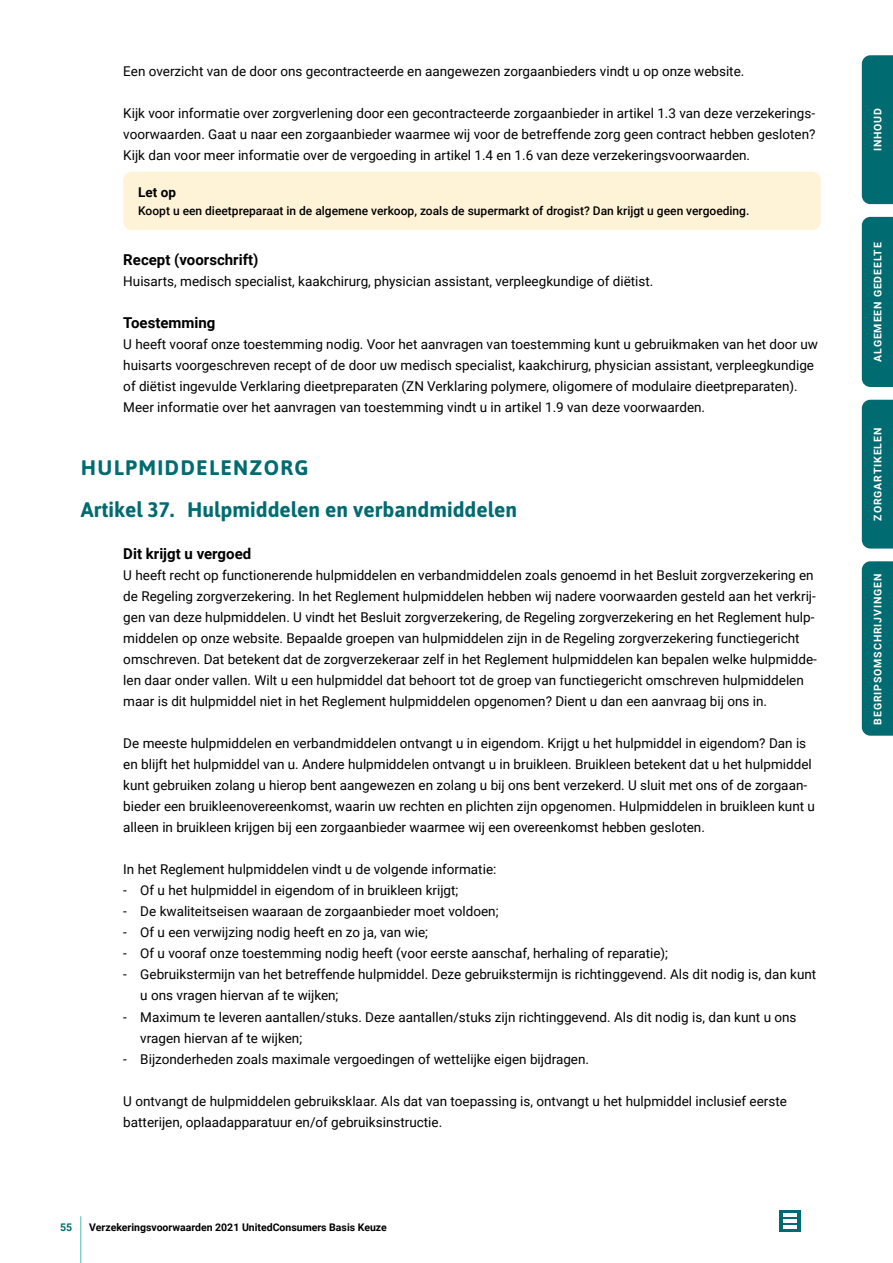
<style>
.page{position:relative;width:893px;height:1263px;background:#fff}
.page>*{position:absolute;margin:0;border:0;box-sizing:border-box;transform-origin:0 0}
.t1{font:700 21px/42px "Asap";color:#006b70}
.t2{font:700 15px "Roboto";color:#000}
.t3{font:13.5px/21px "Roboto";color:#000}
.t4{font:700 13.5px "Roboto";color:#000}
.t5{font:500 12px "Roboto";color:#000}
.t6{font:700 10.5px "Roboto";letter-spacing:.085em;color:#fff}
.t7{font:700 10.5px "Roboto";color:#000}
.t8{font:700 10.5px "Roboto";color:#006b70}
</style>
<div class="page">
<hr style="left:81px;top:1216px;width:1px;height:47px;background:#52bbb3">
<svg style="left:779px;top:1210px;width:21px;height:22px"></svg>
<hr style="left:783px;top:1214px;width:14px;height:3px;background:#fff">
<hr style="left:783px;top:1219px;width:14px;height:3px;background:#fff">
<hr style="left:783px;top:1225px;width:14px;height:3px;background:#fff">
<div style="left:123px;top:172px;width:698px;height:58px;background:#fff3d7;border-radius:9px"></div>
<div style="left:862px;top:561px;width:31px;height:175px;background:#006b70"></div>
<div style="left:862px;top:217px;width:31px;height:170px;background:#006b70"></div>
<div style="left:862px;top:400px;width:31px;height:149px;background:#006b70"></div>
<div style="left:862px;top:55px;width:31px;height:149px;background:#006b70"></div>
<p class="t3" style="left:123px;top:60px;width:623px">Een overzicht van de door ons gecontracteerde en aangewezen zorgaanbieders vindt u op onze website.</p>
<p class="t3" style="left:123px;top:102px;width:694px;text-align:justify">Kijk voor informatie over zorgverlening door een gecontracteerde zorgaanbieder in artikel 1.3 van deze verzekerings&shy;voorwaarden. Gaat u naar een zorgaanbieder waarmee wij voor de betreffende zorg geen contract hebben gesloten?<br>Kijk dan voor meer informatie over de vergoeding in artikel 1.4 en 1.6 van deze verzekeringsvoorwaarden.</p>
<p class="t4" style="left:138px;top:182px;width:39px">Let op</p>
<p class="t5" style="left:138px;top:202px;width:613px">Koopt u een dieetpreparaat in de algemene verkoop, zoals de supermarkt of drogist? Dan krijgt u geen vergoeding.</p>
<p class="t2" style="left:123px;top:249px;width:137px">Recept (voorschrift)</p>
<p class="t3" style="left:123px;top:270px;width:532px">Huisarts, medisch specialist, kaakchirurg, physician assistant, verpleegkundige of diëtist.</p>
<p class="t2" style="left:123px;top:312px;width:94px">Toestemming</p>
<p class="t3" style="left:123px;top:333px;width:696px">U heeft vooraf onze toestemming nodig. Voor het aanvragen van toestemming kunt u gebruikmaken van het door uw huisarts voorgeschreven recept of de door uw medisch specialist, kaakchirurg, physician assistant, verpleegkundige of diëtist ingevulde Verklaring dieetpreparaten (ZN Verklaring polymere, oligomere of modulaire dieetpreparaten).<br>Meer informatie over het aanvragen van toestemming vindt u in artikel 1.9 van deze voorwaarden.</p>
<h1 class="t1" style="left:81px;top:446px;width:438px">HULPMIDDELENZORG<br>Artikel 37. Hulpmiddelen en verbandmiddelen</h1>
<p class="t2" style="left:123px;top:543px;width:129px">Dit krijgt u vergoed</p>
<p class="t3" style="left:123px;top:564px;width:695px">U heeft recht op functionerende hulpmiddelen en verbandmiddelen zoals genoemd in het Besluit zorgverzekering en de Regeling zorgverzekering. In het Reglement hulpmiddelen hebben wij nadere voorwaarden gesteld aan het verkrij&shy;gen van deze hulpmiddelen. U vindt het Besluit zorgverzekering, de Regeling zorgverzekering en het Reglement hulp&shy;middelen op onze website. Bepaalde groepen van hulpmiddelen zijn in de Regeling zorgverzekering functiegericht omschreven. Dat betekent dat de zorgverzekeraar zelf in het Reglement hulpmiddelen kan bepalen welke hulpmidde&shy;len daar onder vallen. Wilt u een hulpmiddel dat behoort tot de groep van functiegericht omschreven hulpmiddelen maar is dit hulpmiddel niet in het Reglement hulpmiddelen opgenomen? Dient u dan een aanvraag bij ons in.</p>
<p class="t3" style="left:123px;top:733px;width:693px">De meeste hulpmiddelen en verbandmiddelen ontvangt u in eigendom. Krijgt u het hulpmiddel in eigendom? Dan is en blijft het hulpmiddel van u. Andere hulpmiddelen ontvangt u in bruikleen. Bruikleen betekent dat u het hulpmiddel kunt gebruiken zolang u hierop bent aangewezen en zolang u bij ons bent verzekerd. U sluit met ons of de zorgaan&shy;bieder een bruikleenovereenkomst, waarin uw rechten en plichten zijn opgenomen. Hulpmiddelen in bruikleen kunt u alleen in bruikleen krijgen bij een zorgaanbieder waarmee wij een overeenkomst hebben gesloten.</p>
<p class="t3" style="left:123px;top:859px;width:375px">In het Reglement hulpmiddelen vindt u de volgende informatie:</p>
<p class="t3" style="left:123px;top:880px;width:337px">- Of u het hulpmiddel in eigendom of in bruikleen krijgt;</p>
<p class="t3" style="left:123px;top:901px;width:377px">- De kwaliteitseisen waaraan de zorgaanbieder moet voldoen;</p>
<p class="t3" style="left:123px;top:922px;width:306px">- Of u een verwijzing nodig heeft en zo ja, van wie;</p>
<p class="t3" style="left:123px;top:943px;width:546px">- Of u vooraf onze toestemming nodig heeft (voor eerste aanschaf, herhaling of reparatie);</p>
<p class="t3" style="left:140px;top:964px;width:677px;text-indent:-17px">- Gebruikstermijn van het betreffende hulpmiddel. Deze gebruikstermijn is richtinggevend. Als dit nodig is, dan kunt u ons vragen hiervan af te wijken;</p>
<p class="t3" style="left:140px;top:1006px;width:658px;text-indent:-17px">- Maximum te leveren aantallen/stuks. Deze aantallen/stuks zijn richtinggevend. Als dit nodig is, dan kunt u ons vragen hiervan af te wijken;</p>
<p class="t3" style="left:123px;top:1048px;width:467px">- Bijzonderheden zoals maximale vergoedingen of wettelijke eigen bijdragen.</p>
<p class="t3" style="left:123px;top:1090px;width:665px">U ontvangt de hulpmiddelen gebruiksklaar. Als dat van toepassing is, ontvangt u het hulpmiddel inclusief eerste batterijen, oplaadapparatuur en/of gebruiksinstructie.</p>
<p class="t8" style="left:60px;top:1220px;width:14px">55</p>
<p class="t7" style="left:89px;top:1220px;width:299px">Verzekeringsvoorwaarden 2021 UnitedConsumers Basis Keuze</p>
<p class="t6" style="left:870px;top:151px;width:45px;rotate:-90deg">INHOUD</p>
<p class="t6" style="left:870px;top:362px;width:121px;rotate:-90deg">ALGEMEEN GEDEELTE</p>
<p class="t6" style="left:870px;top:520px;width:94px;rotate:-90deg">ZORGARTIKELEN</p>
<p class="t6" style="left:870px;top:725px;width:153px;rotate:-90deg">BEGRIPSOMSCHRIJVINGEN</p>
</div>
